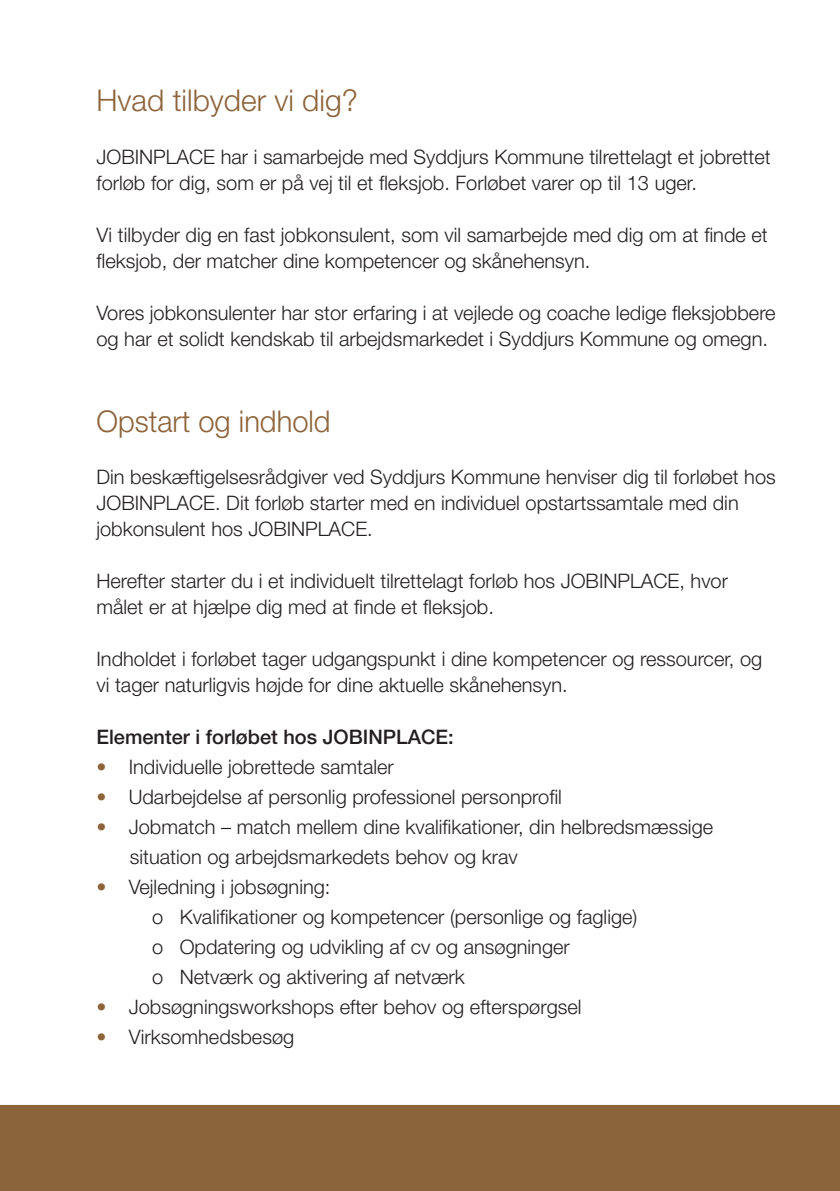
<style>
.page{position:relative;width:840px;height:1191px;background:#fff}
.page>*{position:absolute;margin:0;border:0;box-sizing:border-box;transform-origin:0 0}
.t1{font:300 30px "Helvetica Neue";color:#8d6339}
.t2{font:300 20px/26px "Helvetica Neue";color:#231f20}
.t3{font:500 20px "Helvetica Neue";color:#231f20}
.s1{color:#8d6339}
</style>
<div class="page">
<div style="left:0;top:1105px;width:839px;height:86px;background:#8d6339"></div>
<p class="t1" style="left:96px;top:82px;width:263px">Hvad tilbyder vi dig?</p>
<p class="t2" style="left:96px;top:143px;width:675px">JOBINPLACE har i samarbejde med Syddjurs Kommune tilrettelagt et jobrettet forløb for dig, som er på vej til et fleksjob. Forløbet varer op til 13 uger.</p>
<p class="t2" style="left:96px;top:221px;width:672px">Vi tilbyder dig en fast jobkonsulent, som vil samarbejde med dig om at finde et fleksjob, der matcher dine kompetencer og skånehensyn.</p>
<p class="t2" style="left:96px;top:299px;width:680px">Vores jobkonsulenter har stor erfaring i at vejlede og coache ledige fleksjobbere og har et solidt kendskab til arbejdsmarkedet i Syddjurs Kommune og omegn.</p>
<p class="t1" style="left:96px;top:402px;width:235px">Opstart og indhold</p>
<p class="t2" style="left:96px;top:463px;width:680px">Din beskæftigelsesrådgiver ved Syddjurs Kommune henviser dig til forløbet hos<br>JOBINPLACE. Dit forløb starter med en individuel opstartssamtale med din jobkonsulent hos JOBINPLACE.</p>
<p class="t2" style="left:96px;top:567px;width:632px">Herefter starter du i et individuelt tilrettelagt forløb hos JOBINPLACE, hvor målet er at hjælpe dig med at finde et fleksjob.</p>
<p class="t2" style="left:96px;top:645px;width:667px">Indholdet i forløbet tager udgangspunkt i dine kompetencer og ressourcer, og vi tager naturligvis højde for dine aktuelle skånehensyn.</p>
<p class="t3" style="left:96px;top:724px;width:358px">Elementer i forløbet hos JOBINPLACE:</p>
<p class="t2" style="left:96px;top:753px;width:299px"><span class="s1">•</span> Individuelle jobrettede samtaler</p>
<p class="t2" style="left:96px;top:783px;width:466px"><span class="s1">•</span> Udarbejdelse af personlig professionel personprofil</p>
<p class="t2" style="left:130px;top:811px;width:584px;line-height:30px;text-indent:-33px"><span class="s1">•</span> Jobmatch – match mellem dine kvalifikationer, din helbredsmæssige situation og arbejdsmarkedets behov og krav</p>
<p class="t2" style="left:96px;top:873px;width:235px"><span class="s1">•</span> Vejledning i jobsøgning:</p>
<p class="t2" style="left:152px;top:903px;width:486px">o Kvalifikationer og kompetencer (personlige og faglige)</p>
<p class="t2" style="left:152px;top:933px;width:419px">o Opdatering og udvikling af cv og ansøgninger</p>
<p class="t2" style="left:152px;top:963px;width:314px">o Netværk og aktivering af netværk</p>
<p class="t2" style="left:96px;top:993px;width:486px"><span class="s1">•</span> Jobsøgningsworkshops efter behov og efterspørgsel</p>
<p class="t2" style="left:96px;top:1023px;width:199px"><span class="s1">•</span> Virksomhedsbesøg</p>
</div>
